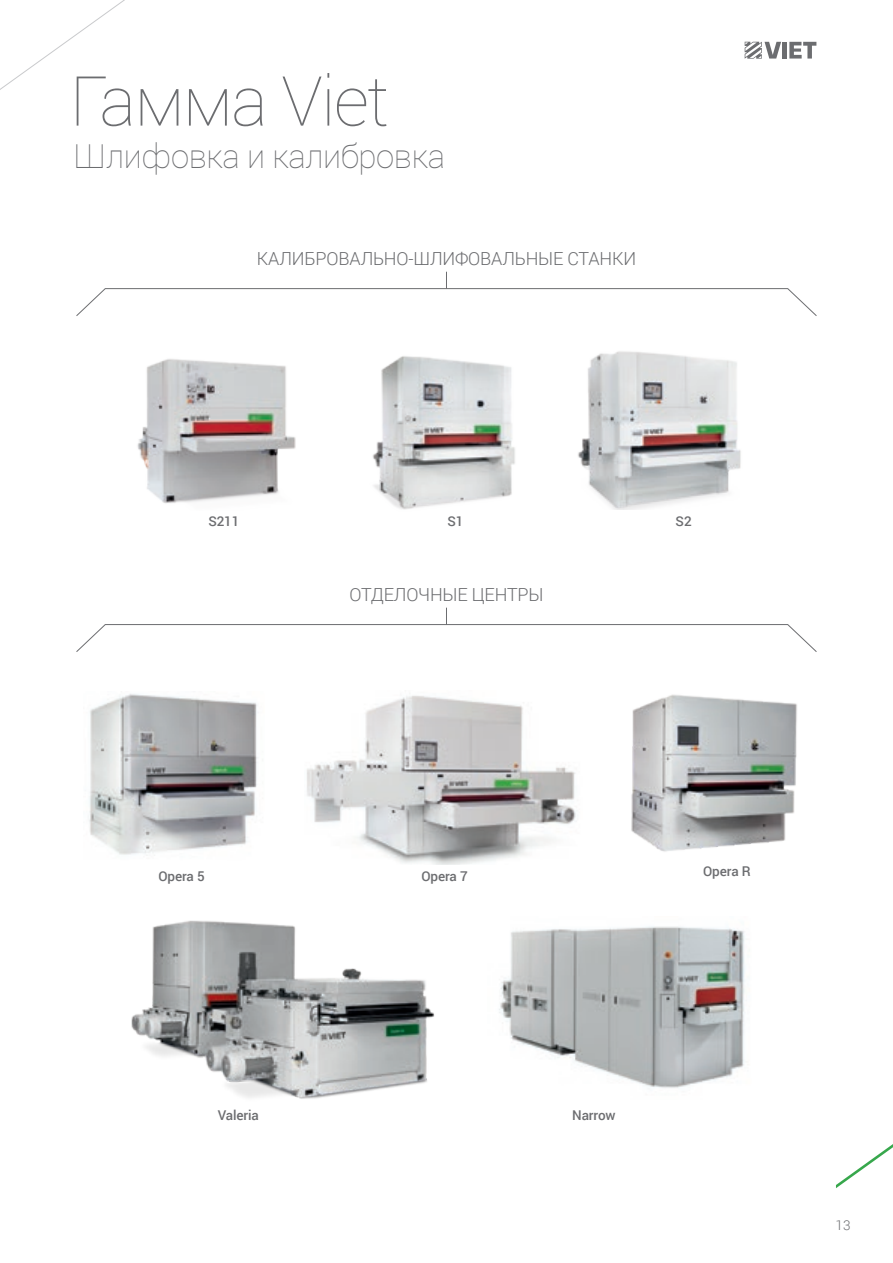
<style>
.page{position:relative;width:893px;height:1263px;background:#fff}
.page>*{position:absolute;margin:0;border:0;box-sizing:border-box;transform-origin:0 0}
.t1{font:100 69px "Roboto";letter-spacing:-.02em;color:#6c6d70}
.t2{font:100 33px "Roboto";letter-spacing:-.01em;color:#6c6d70}
.t3{font:300 18px "Roboto";letter-spacing:-.01em;color:#6c6d70}
.t4{font:500 13.5px "Roboto";letter-spacing:-.01em;color:#6c6d70}
.t5{font:300 13.5px "Roboto";color:#6c6d70}
</style>
<div class="page">
<svg style="left:836px;top:1144px;width:57px;height:44px"></svg>
<svg style="left:745px;top:42px;width:36px;height:17px"></svg>
<div style="left:782px;top:42px;width:5px;height:17px;background:#6c6d70"></div>
<svg style="left:789px;top:42px;width:27px;height:17px"></svg>
<img style="left:137px;top:359px;width:159px;height:144px">
<img style="left:578px;top:351px;width:163px;height:158px">
<img style="left:372px;top:356px;width:143px;height:154px">
<img style="left:89px;top:694px;width:169px;height:161px">
<img style="left:307px;top:696px;width:269px;height:169px">
<img style="left:131px;top:920px;width:304px;height:179px">
<img style="left:499px;top:926px;width:246px;height:162px">
<img style="left:631px;top:694px;width:166px;height:158px">
<svg style="left:76px;top:272px;width:741px;height:44px"></svg>
<svg style="left:76px;top:608px;width:741px;height:44px"></svg>
<p class="t1" style="left:70px;top:53px;width:320px">Гамма Viet</p>
<p class="t2" style="left:73px;top:134px;width:373px">Шлифовка и калибровка</p>
<p class="t3" style="left:257px;top:246px;width:381px">КАЛИБРОВАЛЬНО-ШЛИФОВАЛЬНЫЕ СТАНКИ</p>
<p class="t4" style="left:208px;top:512px;width:33px">S211</p>
<p class="t4" style="left:447px;top:512px;width:18px">S1</p>
<p class="t4" style="left:676px;top:512px;width:18px">S2</p>
<p class="t3" style="left:349px;top:582px;width:195px">ОТДЕЛОЧНЫЕ ЦЕНТРЫ</p>
<p class="t4" style="left:158px;top:866px;width:48px">Opera 5</p>
<p class="t4" style="left:421px;top:866px;width:48px">Opera 7</p>
<p class="t4" style="left:703px;top:862px;width:49px">Opera R</p>
<p class="t4" style="left:218px;top:1105px;width:42px">Valeria</p>
<p class="t4" style="left:572px;top:1105px;width:45px">Narrow</p>
<p class="t5" style="left:836px;top:1215px;width:16px">13</p>
</div>
